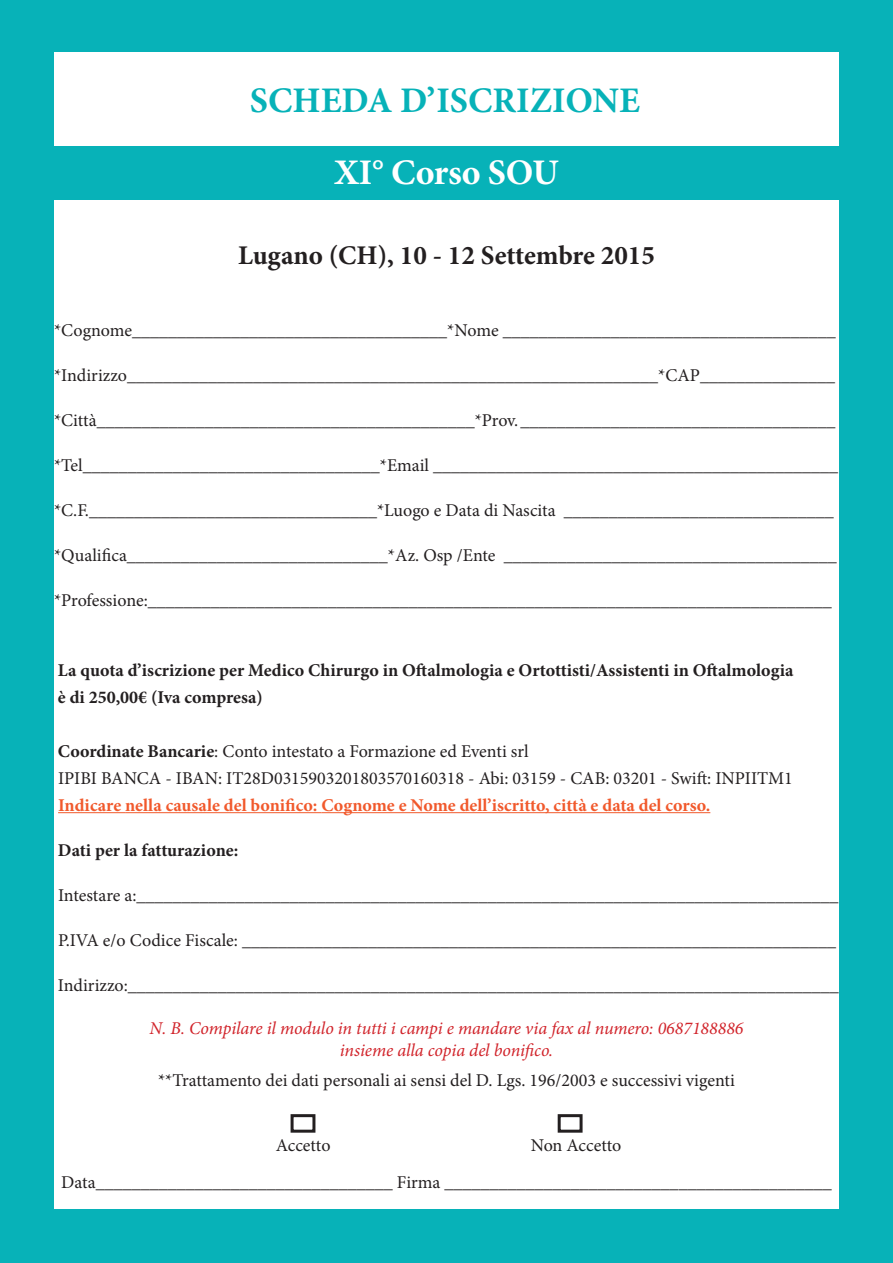
<style>
.page{position:relative;width:893px;height:1263px;background:#07b2b8}
.page>*{position:absolute;margin:0;border:0;box-sizing:border-box;transform-origin:0 0}
.t1{font:700 36px "Minion Pro";color:#07b2b8}
.t2{font:700 36px "Minion Pro";letter-spacing:-.01em;color:#fff}
.t3{font:700 27px "Minion Pro";color:#231f20}
.t4{font:18px "Minion Pro";color:#231f20}
.t5{font:700 18px "Minion Pro";color:#231f20}
.t6{font:italic 18px "Minion Pro";letter-spacing:-.005em;color:#d1232a}
.t7{font:700 18px "Minion Pro";color:#f1592c}
.s1{font-weight:700}
</style>
<div class="page">
<div style="left:54px;top:52px;width:785px;height:1157px;background:#fff"></div>
<hr style="left:58px;top:812px;width:67px;height:1px;background:#f1592c">
<hr style="left:125px;top:812px;width:196px;height:1px;background:#f1592c">
<hr style="left:321px;top:812px;width:389px;height:1px;background:#f1592c">
<div style="left:558px;top:1114px;width:25px;height:19px;border:3px solid #231f20"></div>
<div style="left:291px;top:1114px;width:24px;height:19px;border:3px solid #231f20"></div>
<div style="left:46px;top:147px;width:801px;height:53px;background:#07b2b8"></div>
<p class="t1" style="left:250px;top:75px;width:392px">SCHEDA D’ISCRIZIONE</p>
<p class="t2" style="left:334px;top:147px;width:226px">XI° Corso SOU</p>
<p class="t3" style="left:238px;top:236px;width:418px">Lugano (CH), 10 - 12 Settembre 2015</p>
<p class="t4" style="left:54px;top:318px;width:783px">*Cognome___________________________________*Nome _____________________________________</p>
<p class="t4" style="left:54px;top:363px;width:782px">*Indirizzo___________________________________________________________*CAP_______________</p>
<p class="t4" style="left:54px;top:408px;width:783px">*Città__________________________________________*Prov.___________________________________</p>
<p class="t4" style="left:54px;top:453px;width:786px">*Tel_________________________________*Email _____________________________________________</p>
<p class="t4" style="left:54px;top:498px;width:781px">*C.F.________________________________*Luogo e Data di Nascita ______________________________</p>
<p class="t4" style="left:54px;top:543px;width:784px">*Qualifica_____________________________*Az. Osp /Ente _____________________________________</p>
<p class="t4" style="left:54px;top:588px;width:779px">*Professione:____________________________________________________________________________</p>
<p class="t5" style="left:58px;top:657px;width:737px">La quota d’iscrizione per Medico Chirurgo in Oftalmologia e Ortottisti/Assistenti in Oftalmologia</p>
<p class="t5" style="left:58px;top:684px;width:206px">è di 250,00€ (Iva compresa)</p>
<p class="t4" style="left:58px;top:739px;width:472px"><span class="s1">Coordinate Bancarie</span>: Conto intestato a Formazione ed Eventi srl</p>
<p class="t4" style="left:58px;top:766px;width:736px">IPIBI BANCA - IBAN: IT28D0315903201803570160318 - Abi: 03159 - CAB: 03201 - Swift: INPIITM1</p>
<p class="t7" style="left:58px;top:792px;width:654px">Indicare nella causale del bonifico: Cognome e Nome dell’iscritto, città e data del corso.</p>
<p class="t5" style="left:58px;top:837px;width:182px">Dati per la fatturazione:</p>
<p class="t4" style="left:58px;top:883px;width:782px">Intestare a:______________________________________________________________________________</p>
<p class="t4" style="left:58px;top:928px;width:780px">P.IVA e/o Codice Fiscale: __________________________________________________________________</p>
<p class="t4" style="left:58px;top:973px;width:782px">Indirizzo:_______________________________________________________________________________</p>
<p class="t6" style="left:149px;top:1016px;width:596px">N. B. Compilare il modulo in tutti i campi e mandare via fax al numero: 0687188886</p>
<p class="t6" style="left:340px;top:1038px;width:215px">insieme alla copia del bonifico.</p>
<p class="t4" style="left:158px;top:1068px;width:578px">**Trattamento dei dati personali ai sensi del D. Lgs. 196/2003 e successivi vigenti</p>
<p class="t4" style="left:276px;top:1133px;width:56px">Accetto</p>
<p class="t4" style="left:531px;top:1133px;width:92px">Non Accetto</p>
<p class="t4" style="left:61px;top:1170px;width:772px">Data_________________________________ Firma ___________________________________________</p>
</div>
